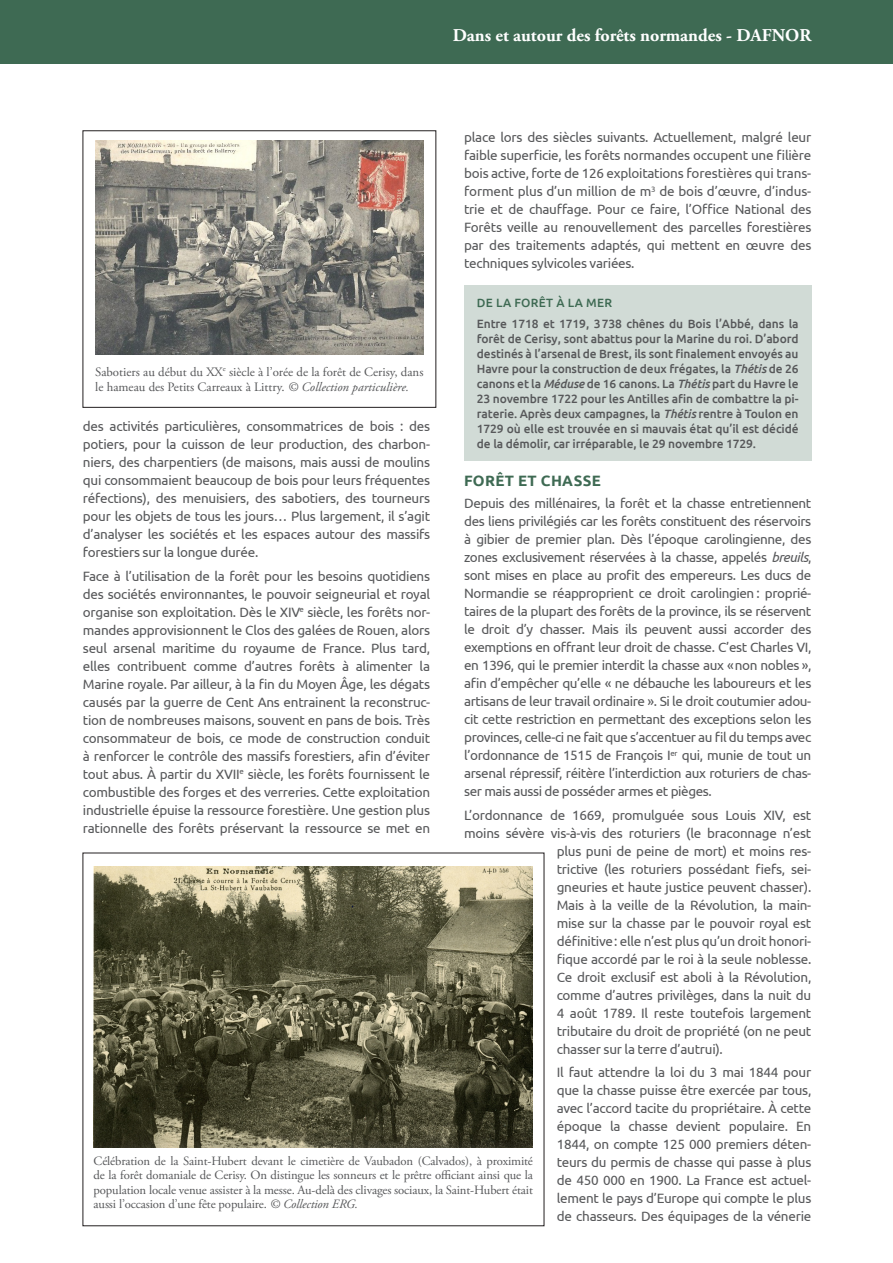
<style>
.page{position:relative;width:893px;height:1263px;background:#fff}
.page>*{position:absolute;margin:0;border:0;box-sizing:border-box;transform-origin:0 0}
.t1{font:700 18px "Adobe Garamond Pro";color:#fff}
.t2{font:700 15px "Ubuntu";letter-spacing:.02em;color:#3e6a53}
.t3{font:13.5px/18px "Ubuntu";letter-spacing:-.02em;color:#57585a;text-align:justify}
.t4{font:12.9px/15.8px "Adobe Garamond Pro";color:#57585a}
.t5{font:12.75px/14.4px "Adobe Garamond Pro";letter-spacing:-.01em;color:#57585a;text-align:justify}
.t6{font:500 12px/15px "Ubuntu";letter-spacing:-.01em;color:#57585a;text-align:justify}
.t7{font:500 12px "Ubuntu";letter-spacing:.02em;color:#3e6a53}
.s1{font-style:italic}
</style>
<div class="page">
<div style="left:464px;top:285px;width:347px;height:176px;background:#d1dbd6"></div>
<div style="left:0;top:0;width:893px;height:64px;background:#3e6a53"></div>
<img style="left:95px;top:141px;width:328px;height:213px">
<div style="left:83px;top:130px;width:353px;height:278px;border:1px solid #231f20"></div>
<img style="left:94px;top:866px;width:439px;height:281px">
<h1 class="t1" style="left:453px;top:25px;width:360px">Dans et autour des forêts normandes - DAFNOR</h1>
<p class="t3" style="left:464px;top:128px;width:349px">place lors des siècles suivants. Actuellement, malgré leur faible superficie, les forêts normandes occupent une filière bois active, forte de 126 exploitations forestières qui trans&shy;forment plus d’un million de m<sup>3</sup> de bois d’œuvre, d’indus&shy;trie et de chauffage. Pour ce faire, l’Office National des Forêts veille au renouvellement des parcelles forestières par des traitements adaptés, qui mettent en œuvre des techniques sylvicoles variées.</p>
<p class="t7" style="left:477px;top:295px;width:137px">DE LA FORÊT À LA MER</p>
<p class="t6" style="left:477px;top:316px;width:323px">Entre 1718 et 1719, 3738 chênes du Bois l’Abbé, dans la forêt de Cerisy, sont abattus pour la Marine du roi. D’abord destinés à l’arsenal de Brest, ils sont finalement envoyés au Havre pour la construction de deux frégates, la <span class="s1">Thétis</span> de 26 canons et la <span class="s1">Méduse</span> de 16 canons. La <span class="s1">Thétis</span> part du Havre le 23 novembre 1722 pour les Antilles afin de combattre la pi&shy;raterie. Après deux campagnes, la <span class="s1">Thétis</span> rentre à Toulon en 1729 où elle est trouvée en si mauvais état qu’il est décidé de la démolir, car irréparable, le 29 novembre 1729.</p>
<p class="t2" style="left:464px;top:471px;width:138px">FORÊT ET CHASSE</p>
<p class="t3" style="left:464px;top:494px;width:349px">Depuis des millénaires, la forêt et la chasse entretiennent des liens privilégiés car les forêts constituent des réservoirs à gibier de premier plan. Dès l’époque carolingienne, des zones exclusivement réservées à la chasse, appelés <span class="s1">breuils</span>, sont mises en place au profit des empereurs. Les ducs de Normandie se réapproprient ce droit carolingien : proprié&shy;taires de la plupart des forêts de la province, ils se réservent le droit d’y chasser. Mais ils peuvent aussi accorder des exemptions en offrant leur droit de chasse. C’est Charles VI, en 1396, qui le premier interdit la chasse aux «non nobles », afin d’empêcher qu’elle « ne débauche les laboureurs et les artisans de leur travail ordinaire ». Si le droit coutumier adou&shy;cit cette restriction en permettant des exceptions selon les provinces, celle-ci ne fait que s’accentuer au fil du temps avec l’ordonnance de 1515 de François I<sup>er</sup> qui, munie de tout un arsenal répressif, réitère l’interdiction aux roturiers de chas&shy;ser mais aussi de posséder armes et pièges.</p>
<p class="t3" style="left:464px;top:806px;width:349px">L’ordonnance de 1669, promulguée sous Louis XIV, est</p>
<p class="t3" style="left:464px;top:824px;width:349px">moins sévère vis-à-vis des roturiers (le braconnage n’est</p>
<p class="t3" style="left:557px;top:842px;width:256px">plus puni de peine de mort) et moins res-</p>
<p class="t3" style="left:557px;top:860px;width:256px">trictive (les roturiers possédant fiefs, sei-</p>
<p class="t3" style="left:557px;top:878px;width:256px">gneuries et haute justice peuvent chasser).</p>
<p class="t3" style="left:557px;top:896px;width:256px">Mais à la veille de la Révolution, la main-</p>
<p class="t3" style="left:557px;top:914px;width:256px">mise sur la chasse par le pouvoir royal est</p>
<p class="t3" style="left:557px;top:932px;width:256px">définitive: elle n’est plus qu’un droit honori-</p>
<p class="t3" style="left:557px;top:950px;width:256px">fique accordé par le roi à la seule noblesse.</p>
<p class="t3" style="left:557px;top:968px;width:256px">Ce droit exclusif est aboli à la Révolution,</p>
<p class="t3" style="left:557px;top:986px;width:256px">comme d’autres privilèges, dans la nuit du</p>
<p class="t3" style="left:557px;top:1004px;width:256px">4 août 1789. Il reste toutefois largement</p>
<p class="t3" style="left:557px;top:1022px;width:256px">tributaire du droit de propriété (on ne peut</p>
<p class="t3" style="left:557px;top:1040px;width:168px">chasser sur la terre d’autrui).</p>
<p class="t3" style="left:557px;top:1063px;width:256px">Il faut attendre la loi du 3 mai 1844 pour que la chasse puisse être exercée par tous, avec l’accord tacite du propriétaire. À cette époque la chasse devient populaire. En 1844, on compte 125 000 premiers déten&shy;teurs du permis de chasse qui passe à plus de 450 000 en 1900. La France est actuel&shy;lement le pays d’Europe qui compte le plus de chasseurs. Des équipages de la vénerie</p>
<p class="t4" style="left:95px;top:364px;width:330px">Sabotiers au début du XX<sup>e</sup> siècle à l’orée de la forêt de Cerisy, dans le hameau des Petits Carreaux à Littry. <span class="s1">© Collection particulière.</span></p>
<p class="t3" style="left:83px;top:416px;width:349px">des activités particulières, consommatrices de bois : des potiers, pour la cuisson de leur production, des charbon&shy;niers, des charpentiers (de maisons, mais aussi de moulins qui consommaient beaucoup de bois pour leurs fréquentes réfections), des menuisiers, des sabotiers, des tourneurs pour les objets de tous les jours… Plus largement, il s’agit d’analyser les sociétés et les espaces autour des massifs forestiers sur la longue durée.</p>
<p class="t3" style="left:83px;top:566px;width:349px">Face à l’utilisation de la forêt pour les besoins quotidiens des sociétés environnantes, le pouvoir seigneurial et royal organise son exploitation. Dès le XIV<sup>e</sup> siècle, les forêts nor&shy;mandes approvisionnent le Clos des galées de Rouen, alors seul arsenal maritime du royaume de France. Plus tard, elles contribuent comme d’autres forêts à alimenter la Marine royale. Par ailleur, à la fin du Moyen Âge, les dégats causés par la guerre de Cent Ans entrainent la reconstruc&shy;tion de nombreuses maisons, souvent en pans de bois. Très consommateur de bois, ce mode de construction conduit à renforcer le contrôle des massifs forestiers, afin d’éviter tout abus. À partir du XVII<sup>e</sup> siècle, les forêts fournissent le combustible des forges et des verreries. Cette exploitation industrielle épuise la ressource forestière. Une gestion plus rationnelle des forêts préservant la ressource se met en</p>
<p class="t5" style="left:94px;top:1154px;width:441px">Célébration de la Saint-Hubert devant le cimetière de Vaubadon (Calvados), à proximité de la forêt domaniale de Cerisy. On distingue les sonneurs et le prêtre officiant ainsi que la population locale venue assister à la messe. Au-delà des clivages sociaux, la Saint-Hubert était aussi l’occasion d’une fête populaire. <span class="s1">© Collection ERG.</span></p>
</div>
